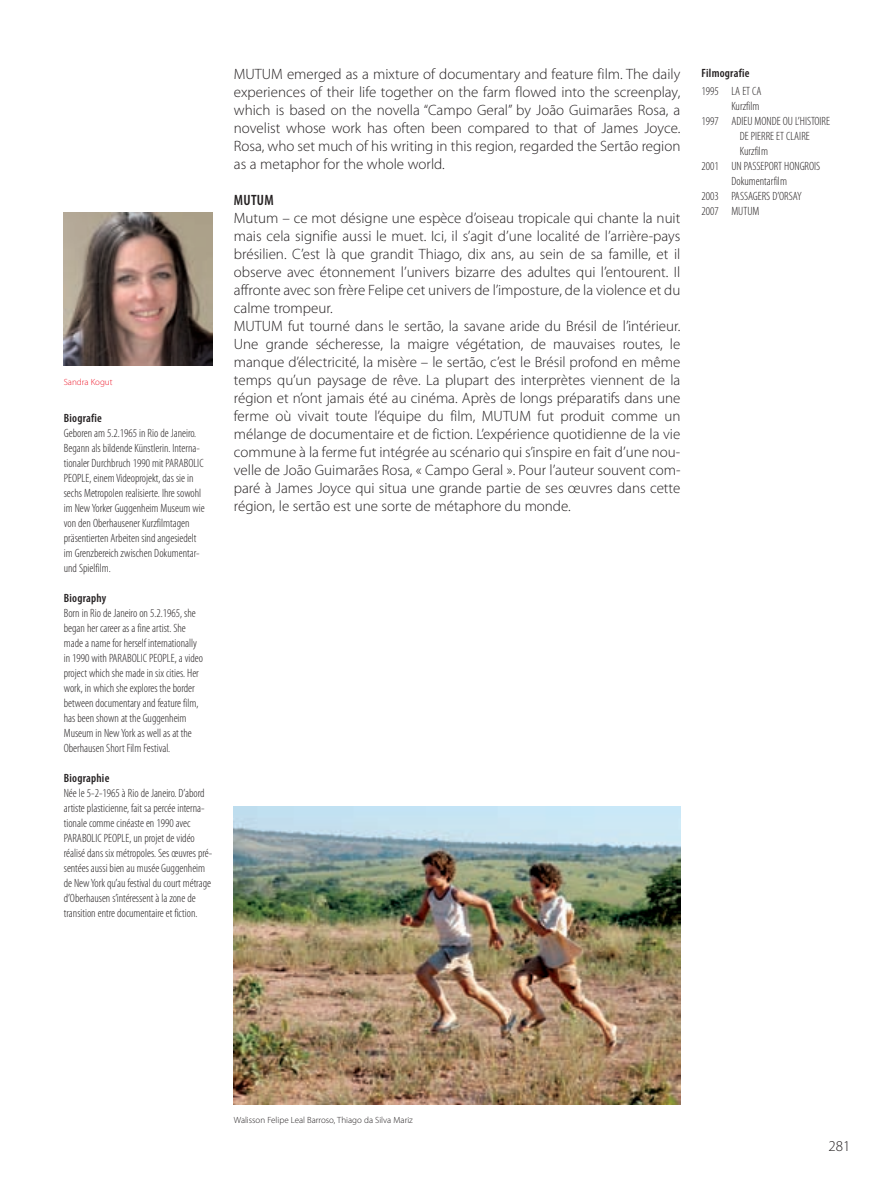
<style>
.page{position:relative;width:893px;height:1191px;background:#fff}
.page>*{position:absolute;margin:0;border:0;box-sizing:border-box;transform-origin:0 0}
.t1{font:300 15px/18px "Myriad Pro";color:#231f20;text-align:justify}
.t2{font:600 condensed 15px "Myriad Pro";letter-spacing:.02em;color:#231f20}
.t3{font:300 condensed 12px/15px "Myriad Pro";color:#231f20}
.t4{font:600 condensed 12px "Myriad Pro";letter-spacing:.02em;color:#231f20}
.t5{font:300 9px "Myriad Pro";color:#231f20}
.t6{font:300 9px "Myriad Pro";color:#ee1b2d}
</style>
<div class="page">
<img style="left:63px;top:212px;width:618px;height:893px">
<p class="t6" style="left:64px;top:379px;width:50px">Sandra Kogut</p>
<p class="t4" style="left:64px;top:413px;width:40px">Biografie</p>
<p class="t3" style="left:64px;top:426px;width:142px">Geboren am 5.2.1965 in Rio de Janeiro.<br>Begann als bildende Künstlerin. Interna - tionaler Durchbruch 1990 mit PARABOLIC PEOPLE, einem Videoprojekt, das sie in sechs Metropolen realisierte. Ihre sowohl im New Yorker Guggenheim Museum wie von den Oberhausener Kurzfilmtagen präsentierten Arbeiten sind angesiedelt im Grenzbereich zwischen Doku mentar&shy;und Spielfilm.</p>
<p class="t4" style="left:64px;top:593px;width:44px">Biography</p>
<p class="t3" style="left:64px;top:606px;width:141px">Born in Rio de Janeiro on 5.2.1965, she began her career as a fine artist. She made a name for herself internationally in 1990 with PARABOLIC PEOPLE, a video project which she made in six cities. Her work, in which she explores the border between documentary and feature film, has been shown at the Guggenheim Museum in New York as well as at the Oberhausen Short Film Festival.</p>
<p class="t4" style="left:64px;top:773px;width:47px">Biographie</p>
<p class="t3" style="left:64px;top:786px;width:150px">Née le 5-2-1965 à Rio de Janeiro. D’abord artiste plasticienne, fait sa percée interna&shy;tionale comme cinéaste en 1990 avec PARABOLIC PEOPLE, un projet de vidéo réalisé dans six métropoles. Ses œuvres pré&shy;sentées aussi bien au musée Guggenheim de New York qu’au festival du court métrage d’Oberhausen s’intéressent à la zone de transition entre documentaire et fiction.</p>
<p class="t1" style="left:234px;top:66px;width:448px">MUTUM emerged as a mixture of documentary and feature film. The daily experiences of their life together on the farm flowed into the screenplay, which is based on the novella “Campo Geral” by João Guimarães Rosa, a novelist whose work has often been compared to that of James Joyce.<br>Rosa, who set much of his writing in this region, regarded the Sertão region as a metaphor for the whole world.</p>
<p class="t2" style="left:234px;top:195px;width:41px">MUTUM</p>
<p class="t1" style="left:234px;top:210px;width:448px;text-align:left">Mutum – ce mot désigne une espèce d’oiseau tropicale qui chante la nuit mais cela signifie aussi le muet. Ici, il s’agit d’une localité de l’arrière-pays brésilien. C’est là que grandit Thiago, dix ans, au sein de sa famille, et il observe avec étonnement l’univers bizarre des adultes qui l’entourent. Il affronte avec son frère Felipe cet univers de l’imposture, de la violence et du calme trompeur.<br>MUTUM fut tourné dans le sertão, la savane aride du Brésil de l’intérieur.<br>Une grande sécheresse, la maigre végétation, de mauvaises routes, le manque d’électricité, la misère – le sertão, c’est le Brésil profond en même temps qu’un paysage de rêve. La plupart des interprètes viennent de la région et n’ont jamais été au cinéma. Après de longs préparatifs dans une ferme où vivait toute l’équipe du film, MUTUM fut produit comme un mélange de documentaire et de fiction. L’expérience quotidienne de la vie commune à la ferme fut intégrée au scénario qui s’inspire en fait d’une nou&shy;velle de João Guimarães Rosa, « Campo Geral ». Pour l’auteur souvent com&shy;paré à James Joyce qui situa une grande partie de ses œuvres dans cette région, le sertão est une sorte de métaphore du monde.</p>
<p class="t4" style="left:702px;top:68px;width:49px">Filmografie</p>
<p class="t3" style="left:702px;top:84px;width:62px">1995 LA ET CA</p>
<p class="t3" style="left:731px;top:99px;width:30px">Kurzfilm</p>
<p class="t3" style="left:702px;top:114px;width:130px">1997 ADIEU MONDE OU L’HISTOIRE</p>
<p class="t3" style="left:740px;top:129px;width:71px">DE PIERRE ET CLAIRE</p>
<p class="t3" style="left:740px;top:144px;width:30px">Kurzfilm</p>
<p class="t3" style="left:702px;top:159px;width:120px">2001 UN PASSEPORT HONGROIS</p>
<p class="t3" style="left:731px;top:174px;width:57px">Dokumentarfilm</p>
<p class="t3" style="left:702px;top:189px;width:102px">2003 PASSAGERS D’ORSAY</p>
<p class="t3" style="left:702px;top:204px;width:59px">2007 MUTUM</p>
<p class="t5" style="left:234px;top:1117px;width:181px">Walisson Felipe Leal Barroso, Thiago da Silva Mariz</p>
<p class="t1" style="left:828px;top:1138px;width:23px">281</p>
</div>
